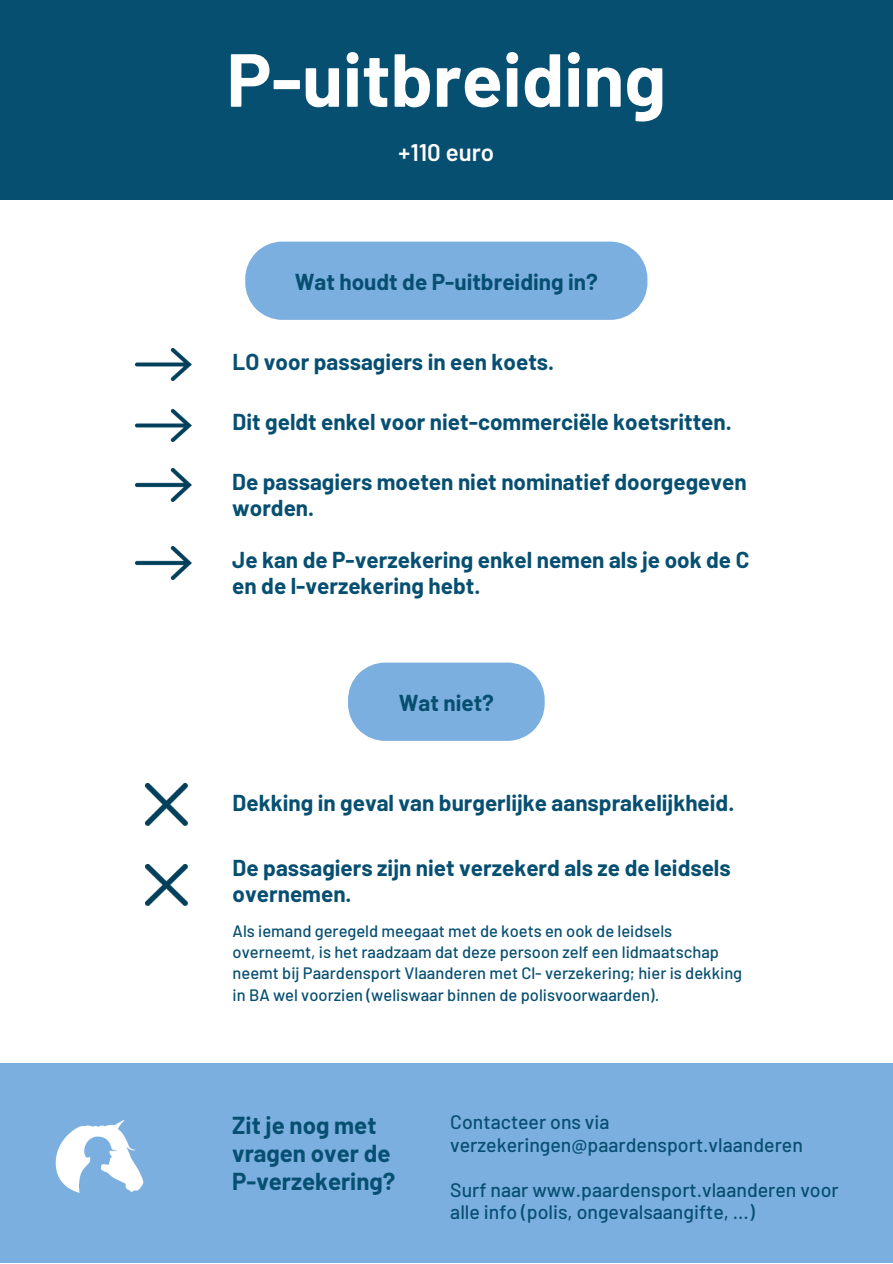
<style>
.page{position:relative;width:893px;height:1264px;background:#fff}
.page>*{position:absolute;margin:0;border:0;box-sizing:border-box;transform-origin:0 0}
.t1{font:700 75px "Barlow";color:#fff}
.t2{font:700 24px/28px "Barlow";color:#074f71}
.t3{font:600 24px "Barlow";color:#fff}
.t4{font:700 22.5px/25.8px "Barlow";color:#074f71}
.t5{font:500 19.5px/22.5px "Barlow";color:#074f71}
.t6{font:500 16.5px/21.3px "Barlow";color:#074f71}
</style>
<div class="page">
<div style="left:0;top:0;width:892px;height:199px;background:#074f71"></div>
<div style="left:0;top:1063px;width:892px;height:199px;background:#7bafdf"></div>
<img style="left:55px;top:1120px;width:89px;height:73px">
<div style="left:245px;top:241px;width:402px;height:79px;background:#7bafdf"></div>
<svg style="left:348px;top:662px;width:196px;height:79px;background:#86b5e1"></svg>
<img style="left:136px;top:546px;width:55px;height:33px">
<img style="left:136px;top:348px;width:55px;height:33px">
<img style="left:136px;top:409px;width:55px;height:32px">
<img style="left:136px;top:469px;width:55px;height:32px">
<img style="left:146px;top:784px;width:41px;height:41px">
<img style="left:146px;top:864px;width:41px;height:41px">
<p class="t1" style="left:227px;top:32px;width:441px">P-uitbreiding</p>
<p class="t3" style="left:398px;top:137px;width:97px">+110 euro</p>
<p class="t4" style="left:295px;top:268px;width:304px">Wat houdt de P-uitbreiding in?</p>
<p class="t4" style="left:233px;top:348px;width:323px">LO voor passagiers in een koets.</p>
<p class="t4" style="left:233px;top:408px;width:500px">Dit geldt enkel voor niet-commerciële koetsritten.</p>
<p class="t4" style="left:232px;top:468px;width:516px">De passagiers moeten niet nominatief doorgegeven worden.</p>
<p class="t4" style="left:232px;top:546px;width:518px">Je kan de P-verzekering enkel nemen als je ook de C en de l-verzekering hebt.</p>
<p class="t4" style="left:398px;top:689px;width:97px">Wat niet?</p>
<p class="t4" style="left:233px;top:789px;width:503px">Dekking in geval van burgerlijke aansprakelijkheid.</p>
<p class="t4" style="left:233px;top:854px;width:499px">De passagiers zijn niet verzekerd als ze de leidsels overnemen.</p>
<p class="t6" style="left:233px;top:919px;width:511px">Als iemand geregeld meegaat met de koets en ook de leidsels overneemt, is het raadzaam dat deze persoon zelf een lidmaatschap neemt bij Paardensport Vlaanderen met Cl- verzekering; hier is dekking in BA wel voorzien (weliswaar binnen de polisvoorwaarden).</p>
<p class="t2" style="left:232px;top:1110px;width:160px">Zit je nog met vragen over de</p>
<p class="t2" style="left:232px;top:1166px;width:165px">P-verzekering?</p>
<p class="t5" style="left:450px;top:1110px;width:161px">Contacteer ons via</p>
<p class="t5" style="left:450px;top:1132px;width:354px">verzekeringen@paardensport.vlaanderen</p>
<p class="t5" style="left:450px;top:1177px;width:390px">Surf naar www.paardensport.vlaanderen voor alle info (polis, ongevalsaangifte, ...)</p>
</div>
